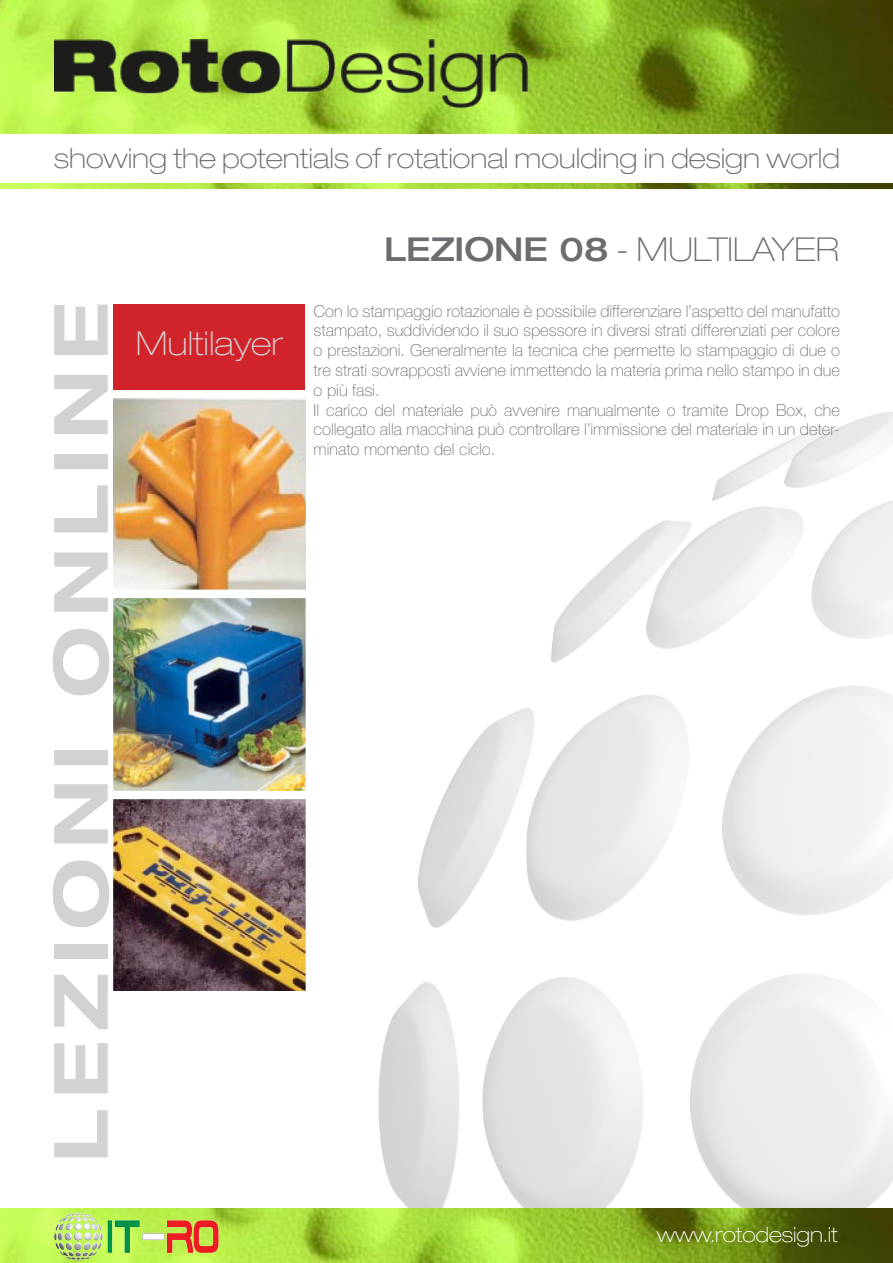
<style>
.page{position:relative;width:893px;height:1263px;background:#fff}
.page>*{position:absolute;margin:0;border:0;box-sizing:border-box;transform-origin:0 0}
.t1{font:700 expanded 75px "Helvetica Neue LT Pro";letter-spacing:.13em;color:#d1d2d4}
.t2{font:100 expanded 33px "Helvetica Neue LT Pro";color:#6c6d70}
.t3{font:100 expanded 33px "Helvetica Neue LT Pro";color:#d1d2d4}
.t4{font:100 expanded 27.75px "Helvetica Neue LT Pro";color:#6c6d70}
.t5{font:100 expanded 21px "Helvetica Neue LT Pro";color:#fff}
.t6{font:100 16.5px/19.8px "Helvetica Neue LT Pro";color:#6c6d70;text-align:justify}
.s1{font-weight:500}
</style>
<div class="page">
<img style="left:378px;top:411px;width:515px;height:798px">
<img style="left:0;top:0;width:893px;height:134px">
<img style="left:0;top:1209px;width:893px;height:54px">
<img style="left:0;top:183px;width:893px;height:5px">
<img style="left:54px;top:39px;width:699px;height:95px">
<img style="left:53px;top:1210px;width:167px;height:53px">
<img style="left:113px;top:398px;width:192px;height:192px">
<img style="left:113px;top:599px;width:192px;height:191px">
<img style="left:113px;top:799px;width:192px;height:192px">
<div style="left:114px;top:304px;width:191px;height:85px;background:#d1232a"></div>
<h3 class="t4" style="left:54px;top:142px;width:787px">showing the potentials of rotational moulding in design world</h3>
<h1 class="t1" style="left:34px;top:1162px;width:862px;rotate:-90deg">LEZIONI ONLINE</h1>
<p class="t3" style="left:136px;top:324px;width:149px">Multilayer</p>
<p class="t2" style="left:384px;top:230px;width:456px"><span class="s1">LEZIONE 08</span> - MULTILAYER</p>
<p class="t6" style="left:314px;top:301px;width:528px">Con lo stampaggio rotazionale è possibile differenziare l’aspetto del manufatto stampato, suddividendo il suo spessore in diversi strati differenziati per colore o prestazioni. Generalmente la tecnica che permette lo stampaggio di due o tre strati sovrapposti avviene immettendo la materia prima nello stampo in due o più fasi.</p>
<p class="t6" style="left:314px;top:400px;width:528px">Il carico del materiale può avvenire manualmente o tramite Drop Box, che collegato alla macchina può controllare l’immissione del materiale in un deter&shy;minato momento del ciclo.</p>
<p class="t5" style="left:657px;top:1222px;width:182px">www.rotodesign.it</p>
</div>
